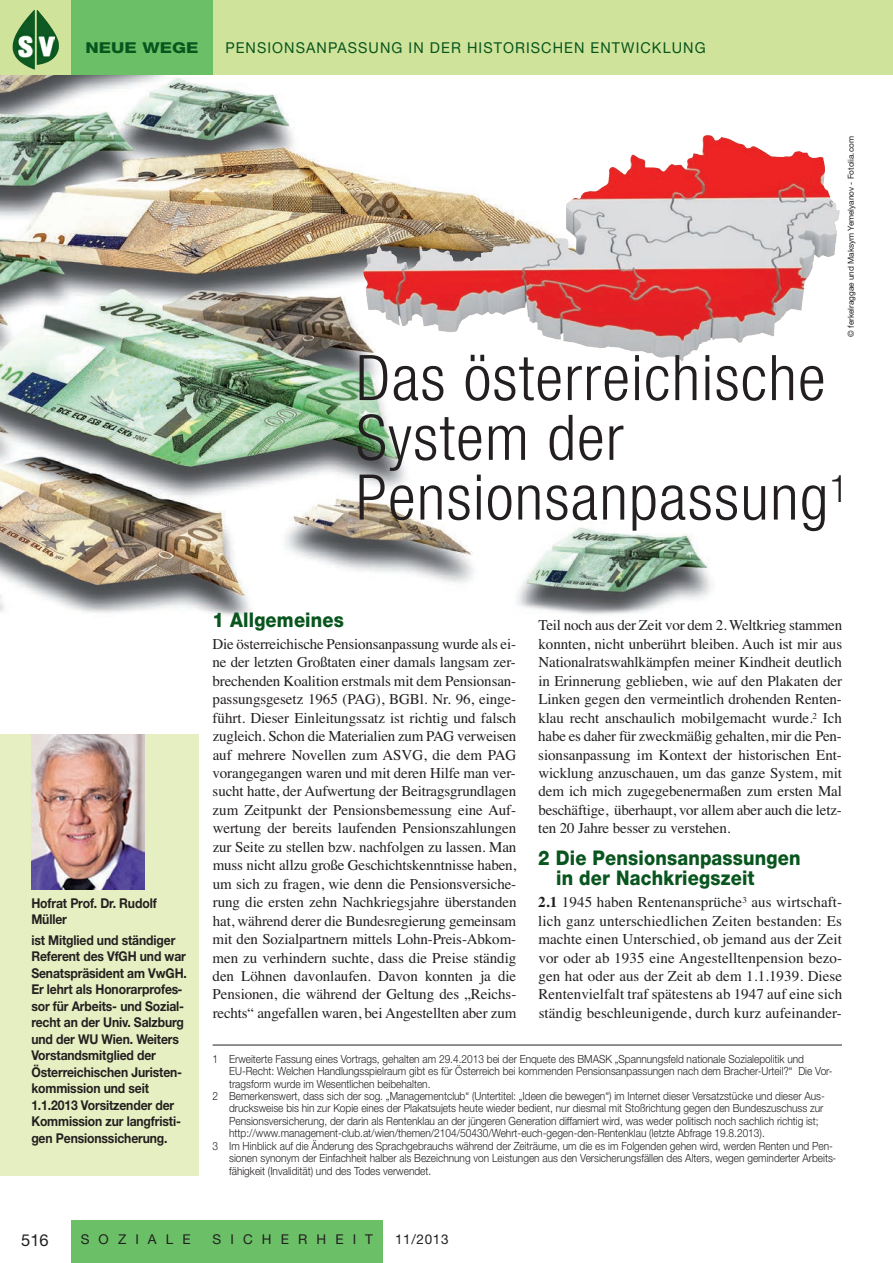
<style>
.page{position:relative;width:893px;height:1263px;background:#fff}
.page>*{position:absolute;margin:0;border:0;box-sizing:border-box;transform-origin:0 0}
.t1{font:300 condensed 63px/59.7px "Helvetica Neue LT Std";letter-spacing:.02em;color:#231f20}
.t2{font:800 20.25px/20.1px "Helvetica Neue";letter-spacing:.01em;color:#08551e;scale:.9 1}
.t3{font:16.5px "Helvetica Neue";color:#231f20}
.t4{font:15px/18.5px "Times";letter-spacing:-.01em;color:#231f20;text-align:justify}
.t5{font:15px "Helvetica Neue";letter-spacing:.075em;color:#08551e;scale:.96 1}
.t6{font:800 15px "Helvetica Neue";color:#08551e;scale:1.2 1}
.t7{font:700 13.5px/16.5px "Helvetica Neue";letter-spacing:-.01em;color:#231f20;scale:.9 1}
.t8{font:13.5px "Helvetica Neue";letter-spacing:.675em;color:#231f20}
.t9{font:300 11.25px "Helvetica Neue";color:#231f20;scale:.9 1}
.t10{font:8.25px "Helvetica Neue";letter-spacing:-.005em;color:#231f20}
.s1{font-weight:700}
</style>
<div class="page">
<img style="left:0;top:74px;width:814px;height:542px">
<img style="left:566px;top:136px;width:138px;height:117px">
<div style="left:0;top:0;width:893px;height:74px;background:#d0e39a"></div>
<div style="left:71px;top:0;width:142px;height:74px;background:#6bc067"></div>
<div style="left:71px;top:1220px;width:312px;height:43px;background:#6bc067"></div>
<div style="left:0;top:734px;width:198px;height:442px;background:#e6efc1"></div>
<img style="left:31px;top:734px;width:113px;height:155px">
<img style="left:37px;top:10px;width:22px;height:55px">
<img style="left:13px;top:10px;width:22px;height:60px">
<img style="left:17px;top:35px;width:17px;height:22px">
<img style="left:39px;top:36px;width:15px;height:20px">
<hr style="left:213px;top:1045px;width:629px;height:1px;background:#231f20">
<p class="t6" style="left:86px;top:43px;width:96px">NEUE WEGE</p>
<p class="t5" style="left:225px;top:43px;width:502px">PENSIONSANPASSUNG IN DER HISTORISCHEN ENTWICKLUNG</p>
<p class="t10" style="left:848px;top:336px;width:202px;rotate:-90deg">© ferkelraggae und Maksym Yemelyanov - Fotolia.com</p>
<h1 class="t1" style="left:356px;top:353px;width:494px">Das österreichische<br>System der<br>Pensionsanpassung<sup>1</sup></h1>
<p class="t7" style="left:31px;top:895px;width:141px">Hofrat Prof. Dr. Rudolf<br>Müller</p>
<p class="t7" style="left:31px;top:932px;width:174px">ist Mitglied und ständiger<br>Referent des VfGH und war<br>Senatspräsident am VwGH.<br>Er lehrt als Honorarprofes&shy;sor für Arbeits- und Sozial&shy;recht an der Univ. Salzburg und der WU Wien. Weiters<br>Vorstandsmitglied der<br>Österreichischen Juristen&shy;kommission und seit<br>1.1.2013 Vorsitzender der<br>Kommission zur langfristi&shy;gen Pensionssicherung.</p>
<h2 class="t2" style="left:213px;top:611px;width:147px">1 Allgemeines</h2>
<p class="t4" style="left:212px;top:634px;width:305px">Die österreichische Pensionsanpassung wurde als ei&shy;ne der letzten Großtaten einer damals langsam zer&shy;brechenden Koalition erstmals mit dem Pensionsan&shy;passungsgesetz 1965 (PAG), BGBl. Nr. 96, einge&shy;führt. Dieser Einleitungssatz ist richtig und falsch zugleich. Schon die Materialien zum PAG verweisen auf mehrere Novellen zum ASVG, die dem PAG vorangegangen waren und mit deren Hilfe man ver&shy;sucht hatte, der Aufwertung der Beitragsgrundlagen zum Zeitpunkt der Pensionsbemessung eine Auf&shy;wertung der bereits laufenden Pensionszahlungen zur Seite zu stellen bzw. nachfolgen zu lassen. Man muss nicht allzu große Geschichtskenntnisse haben, um sich zu fragen, wie denn die Pensionsversiche&shy;rung die ersten zehn Nachkriegsjahre überstanden hat, während derer die Bundesregierung gemeinsam mit den Sozialpartnern mittels Lohn-Preis-Abkom&shy;men zu verhindern suchte, dass die Preise ständig den Löhnen davonlaufen. Davon konnten ja die Pensionen, die während der Geltung des „Reichs&shy;rechts“ angefallen waren, bei Angestellten aber zum</p>
<p class="t4" style="left:538px;top:616px;width:305px">Teil noch aus der Zeit vor dem 2. Weltkrieg stammen konnten, nicht unberührt bleiben. Auch ist mir aus Nationalratswahlkämpfen meiner Kindheit deutlich in Erinnerung geblieben, wie auf den Plakaten der Linken gegen den vermeintlich drohenden Renten&shy;klau recht anschaulich mobilgemacht wurde.<sup>2</sup> Ich habe es daher für zweckmäßig gehalten, mir die Pen&shy;sionsanpassung im Kontext der historischen Ent&shy;wicklung anzuschauen, um das ganze System, mit dem ich mich zugegebenermaßen zum ersten Mal beschäftige, überhaupt, vor allem aber auch die letz&shy;ten 20 Jahre besser zu verstehen.</p>
<h2 class="t2" style="left:556px;top:849px;width:273px;text-indent:-18px">2 Die Pensionsanpassungen in der Nachkriegszeit</h2>
<p class="t4" style="left:538px;top:893px;width:306px"><span class="s1">2.1</span> 1945 haben Rentenansprüche<sup>3</sup> aus wirtschaft&shy;lich ganz unterschiedlichen Zeiten bestanden: Es machte einen Unterschied, ob jemand aus der Zeit vor oder ab 1935 eine Angestelltenpension bezo&shy;gen hat oder aus der Zeit ab dem 1.1.1939. Diese Rentenvielfalt traf spätestens ab 1947 auf eine sich ständig beschleunigende, durch kurz aufeinander-</p>
<p class="t9" style="left:213px;top:1049px;width:659px">1 Erweiterte Fassung eines Vortrags, gehalten am 29.4.2013 bei der Enquete des BMASK „Spannungsfeld nationale Sozialepolitik und</p>
<p class="t9" style="left:229px;top:1062px;width:672px">EU-Recht: Welchen Handlungsspielraum gibt es für Österreich bei kommenden Pensionsanpassungen nach dem Bracher-Urteil?“ Die Vor-</p>
<p class="t9" style="left:229px;top:1074px;width:225px">tragsform wurde im Wesentlichen beibehalten.</p>
<p class="t9" style="left:213px;top:1087px;width:682px">2 Bemerkenswert, dass sich der sog. „Managementclub“ (Untertitel: „Ideen die bewegen“) im Internet dieser Versatzstücke und dieser Aus-</p>
<p class="t9" style="left:229px;top:1099px;width:662px">drucksweise bis hin zur Kopie eines der Plakatsujets heute wieder bedient, nur diesmal mit Stoßrichtung gegen den Bundeszuschuss zur</p>
<p class="t9" style="left:229px;top:1112px;width:656px">Pensionsversicherung, der darin als Rentenklau an der jüngeren Generation diffamiert wird, was weder politisch noch sachlich richtig ist;</p>
<p class="t9" style="left:229px;top:1124px;width:597px">http://www.management-club.at/wien/themen/2104/50430/Wehrt-euch-gegen-den-Rentenklau (letzte Abfrage 19.8.2013).</p>
<p class="t9" style="left:213px;top:1137px;width:691px">3 Im Hinblick auf die Änderung des Sprachgebrauchs während der Zeiträume, um die es im Folgenden gehen wird, werden Renten und Pen-</p>
<p class="t9" style="left:229px;top:1149px;width:676px">sionen synonym der Einfachheit halber als Bezeichnung von Leistungen aus den Versicherungsfällen des Alters, wegen geminderter Arbeits-</p>
<p class="t9" style="left:229px;top:1162px;width:226px">fähigkeit (Invalidität) und des Todes verwendet.</p>
<p class="t3" style="left:21px;top:1234px;width:29px">516</p>
<p class="t8" style="left:81px;top:1234px;width:111px">SOZIALE</p>
<p class="t8" style="left:213px;top:1234px;width:162px">SICHERHEIT</p>
<p class="t8" style="left:395px;top:1234px;width:55px">11/2013</p>
</div>
